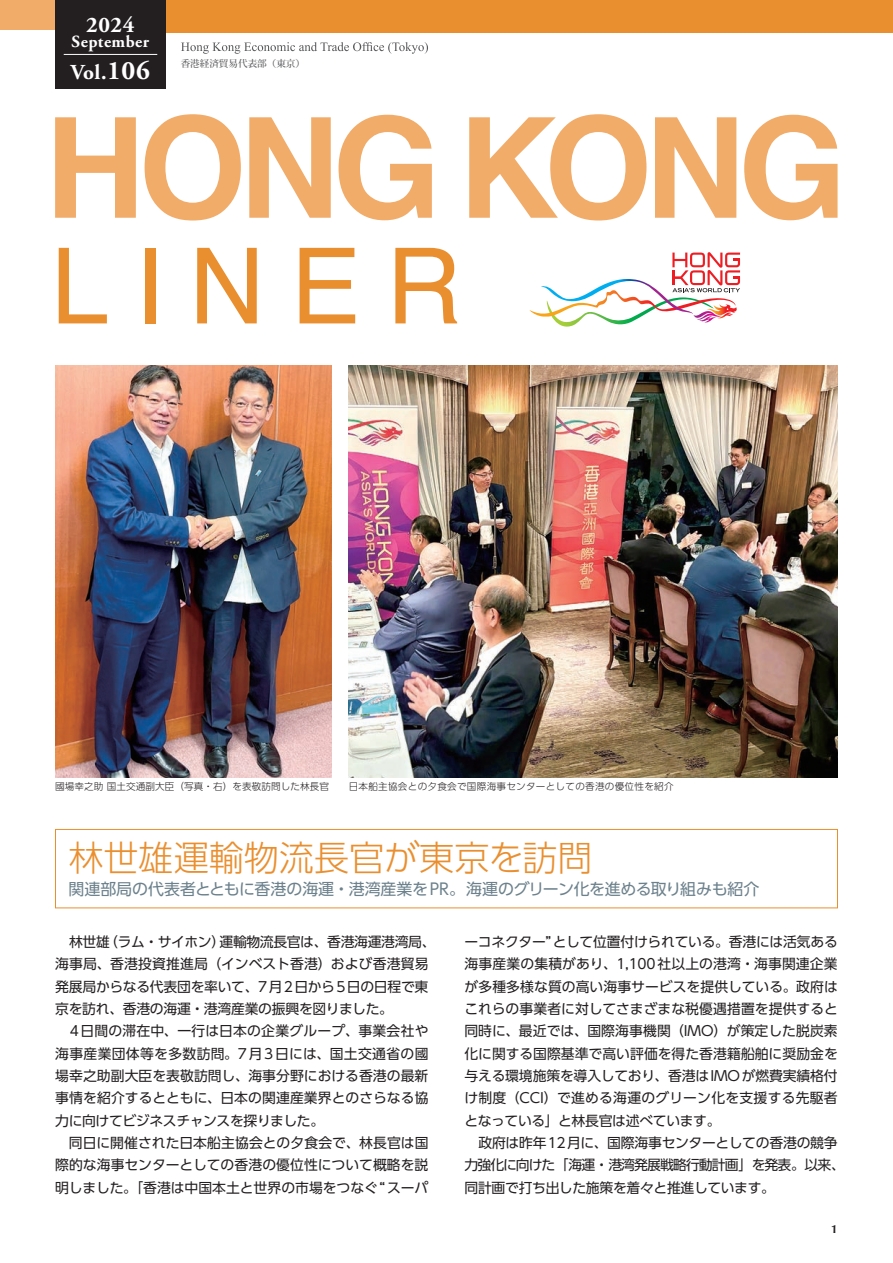
<style>
.page{position:relative;width:893px;height:1263px;background:#fff}
.page>*{position:absolute;margin:0;border:0;box-sizing:border-box;transform-origin:0 0}
.t1{font:300 35.1px "UD Shin Go Pr 6";color:#ea8f2f}
.t2{font:700 22.35px "Adobe Garamond Pro";color:#fff}
.t3{font:700 21.3px "Adobe Garamond Pro";color:#fff}
.t4{font:700 16.95px "Adobe Garamond Pro";letter-spacing:.03em;color:#fff}
.t5{font:15.9px "UD Shin Go Pr 6";letter-spacing:-.005em;color:#6c818c}
.t6{font:13.8px/22.4px "UD Shin Go Pr 6 N";letter-spacing:-.015em;color:#231f20;text-align:justify}
.t7{font:700 11.7px "Optima";color:#231f20}
.t8{font:300 9.6px "UD Shin Go Pr 6 N";letter-spacing:.03em;color:#231f20}
.t9{font:300 9.6px "UD Shin Go Pr 6 N";letter-spacing:.01em;color:#231f20}
.t10{font:500 9.6px "Koz Min Pro";color:#57585a}
.s1{font-size:26.55px}
</style>
<div class="page">
<svg style="left:181px;top:42px;width:247px;height:12px"></svg>
<div style="left:0;top:0;width:55px;height:30px;background:#f1ac69"></div>
<div style="left:166px;top:0;width:727px;height:33px;background:#ea8f2f"></div>
<div style="left:55px;top:0;width:111px;height:88px;background:#231f20"></div>
<svg style="left:55px;top:117px;width:81px;height:101px"></svg>
<svg style="left:145px;top:114px;width:96px;height:106px"></svg>
<svg style="left:249px;top:117px;width:82px;height:101px"></svg>
<svg style="left:339px;top:115px;width:93px;height:105px"></svg>
<svg style="left:469px;top:114px;width:177px;height:106px"></svg>
<svg style="left:655px;top:117px;width:81px;height:101px"></svg>
<svg style="left:744px;top:115px;width:93px;height:105px"></svg>
<svg style="left:59px;top:248px;width:48px;height:75px"></svg>
<div style="left:145px;top:248px;width:10px;height:75px;background:#ea8f2f"></div>
<svg style="left:197px;top:248px;width:60px;height:75px"></svg>
<svg style="left:300px;top:248px;width:55px;height:75px"></svg>
<svg style="left:395px;top:248px;width:62px;height:75px"></svg>
<svg style="left:529px;top:252px;width:211px;height:75px"></svg>
<hr style="left:64px;top:54px;width:93px;height:1px;background:#fff">
<div style="left:55px;top:829px;width:783px;height:79px;border:1px solid #ea8f2f"></div>
<img style="left:55px;top:366px;width:277px;height:411px">
<img style="left:349px;top:366px;width:489px;height:411px">
<h2 class="t2" style="left:86px;top:12px;width:50px">2024</h2>
<p class="t4" style="left:72px;top:32px;width:79px">September</p>
<h3 class="t3" style="left:71px;top:60px;width:81px">Vol.<span class="s1">106</span></h3>
<p class="t10" style="left:181px;top:56px;width:126px">香港経済貿易代表部（東京）</p>
<p class="t9" style="left:55px;top:778px;width:275px">國場幸之助 国土交通副大臣（写真・右）を表敬訪問した林長官</p>
<p class="t8" style="left:349px;top:778px;width:326px">日本船主協会との夕食会で国際海事センターとしての香港の優位性を紹介</p>
<h1 class="t1" style="left:68px;top:830px;width:526px">林世雄運輸物流長官が東京を訪問</h1>
<p class="t5" style="left:68px;top:876px;width:692px">関連部局の代表者とともに香港の海運・港湾産業をPR。海運のグリーン化を進める取り組みも紹介</p>
<p class="t6" style="left:55px;top:930px;width:382px;text-align:left;text-indent:14px">林世雄（ラム・サイホン）運輸物流長官は、香港海運港湾局、海事局、香港投資推進局（インベスト香港）および香港貿易発展局からなる代表団を率いて、7月2日から5日の日程で東京を訪れ、香港の海運・港湾産業の振興を図りました。</p>
<p class="t6" style="left:55px;top:1019px;width:375px;text-indent:14px">4日間の滞在中、一行は日本の企業グループ、事業会社や海事産業団体等を多数訪問。7月3日には、国土交通省の國場幸之助副大臣を表敬訪問し、海事分野における香港の最新事情を紹介するとともに、日本の関連産業界とのさらなる協力に向けてビジネスチャンスを探りました。</p>
<p class="t6" style="left:55px;top:1131px;width:375px;text-indent:14px">同日に開催された日本船主協会との夕食会で、林長官は国際的な海事センターとしての香港の優位性について概略を説明しました。「香港は中国本土と世界の市場をつなぐ“スーパ</p>
<p class="t6" style="left:464px;top:930px;width:375px">ーコネクター”として位置付けられている。香港には活気ある海事産業の集積があり、1,100社以上の港湾・海事関連企業が多種多様な質の高い海事サービスを提供している。政府はこれらの事業者に対してさまざまな税優遇措置を提供すると同時に、最近では、国際海事機関（IMO）が策定した脱炭素化に関する国際基準で高い評価を得た香港籍船舶に奨励金を与える環境施策を導入しており、香港はIMOが燃費実績格付け制度（CCI）で進める海運のグリーン化を支援する先駆者となっている」と林長官は述べています。</p>
<p class="t6" style="left:464px;top:1131px;width:382px;text-align:left;text-indent:14px">政府は昨年12月に、国際海事センターとしての香港の競争力強化に向けた「海運・港湾発展戦略行動計画」を発表。以来、同計画で打ち出した施策を着々と推進しています。</p>
<p class="t7" style="left:831px;top:1222px;width:8px">1</p>
</div>
